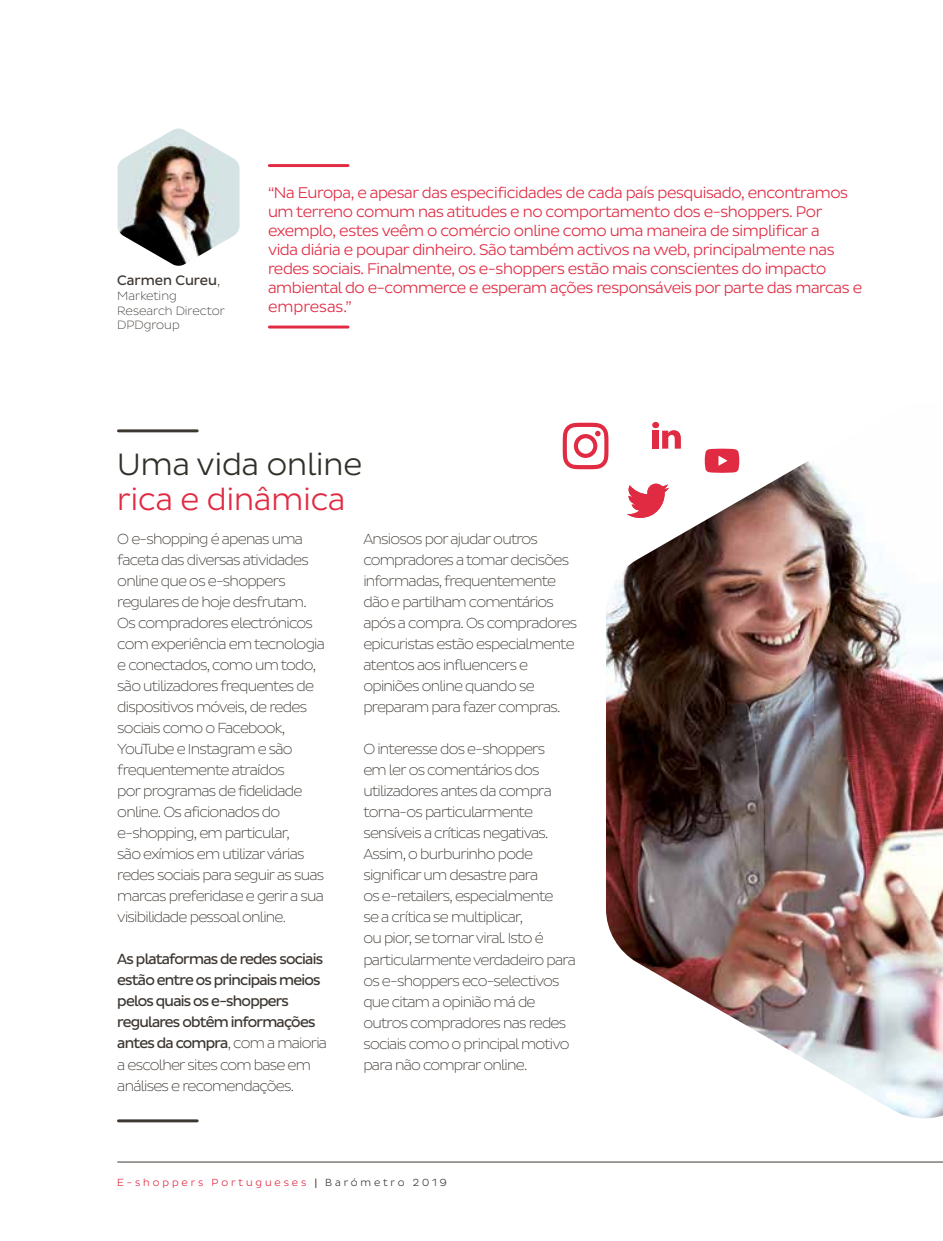
<style>
.page{position:relative;width:943px;height:1241px;background:#fff}
.page>*{position:absolute;margin:0;border:0;box-sizing:border-box;transform-origin:0 0}
.t1{font:31.5px "Pluto Sans DPD Light";color:#313029}
.t2{font:31.5px "Pluto Sans DPD Light";color:#e02b43}
.t3{font:15.75px/18.9px "Pluto Sans DPD Light";letter-spacing:-.025em;color:#e02b43}
.t4{font:300 14.88px/21px "Pluto Sans DPD Extra";letter-spacing:-.05em;color:#3d3732}
.t5{font:14.88px/21px "Pluto Sans DPD Regular";letter-spacing:-.05em;color:#3d3732}
.t6{font:14px "Pluto Sans DPD Regular";color:#3d3732}
.t7{font:300 12.25px/14.7px "Pluto Sans DPD Extra";color:#3d3732}
.t8{font:10.5px "Pluto Sans DPD Light";letter-spacing:.275em;color:#e02b43}
.s1{font-family:"Pluto Sans DPD Extra";font-weight:300}
.s2{font-family:"Pluto Sans DPD Regular";color:#3d3732}
.s3{color:#3d3732}
</style>
<div class="page">
<img style="left:606px;top:422px;width:337px;height:697px">
<hr style="left:269px;top:164px;width:79px;height:3px;background:#e02b43">
<hr style="left:269px;top:325px;width:79px;height:3px;background:#e02b43">
<svg style="left:627px;top:483px;width:42px;height:35px"></svg>
<svg style="left:662px;top:430px;width:19px;height:18px"></svg>
<div style="left:652px;top:422px;width:7px;height:6px;background:#e02b43;border-radius:50%"></div>
<div style="left:652px;top:430px;width:6px;height:18px;background:#e02b43"></div>
<svg style="left:562px;top:422px;width:46px;height:47px"></svg>
<svg style="left:704px;top:448px;width:35px;height:24px"></svg>
<hr style="left:117px;top:1161px;width:826px;height:1px;background:#3d3732">
<hr style="left:118px;top:429px;width:79px;height:3px;background:#3d3732">
<hr style="left:118px;top:1119px;width:79px;height:3px;background:#3d3732">
<img style="left:117px;top:128px;width:122px;height:138px">
<p class="t6" style="left:117px;top:272px;width:104px">Carmen Cureu<span class="s1">,</span></p>
<p class="t7" style="left:117px;top:288px;width:109px">Marketing<br>Research Director<br>DPDgroup</p>
<p class="t3" style="left:268px;top:183px;width:595px">“Na Europa, e apesar das especificidades de cada país pesquisado, encontramos um terreno comum nas atitudes e no comportamento dos e-shoppers. Por exemplo, estes veêm o comércio online como uma maneira de simplificar a<br>vida diária e poupar dinheiro. São também activos na web, principalmente nas redes sociais. Finalmente, os e-shoppers estão mais conscientes do impacto ambiental do e-commerce e esperam ações responsáveis por parte das marcas e empresas.”</p>
<h1 class="t1" style="left:117px;top:446px;width:247px">Uma vida online</h1>
<h1 class="t2" style="left:117px;top:481px;width:230px">rica e dinâmica</h1>
<p class="t4" style="left:117px;top:528px;width:209px">O e-shopping é apenas uma faceta das diversas atividades online que os e-shoppers regulares de hoje desfrutam.<br>Os compradores electrónicos com experiência em tecnologia e conectados, como um todo, são utilizadores frequentes de dispositivos móveis, de redes sociais como o Facebook,<br>YouTube e Instagram e são frequentemente atraídos<br>por programas de fidelidade online. Os aficionados do e-shopping, em particular,<br>são exímios em utilizar várias redes sociais para seguir as suas marcas preferidase e gerir a sua visibilidade pessoal online.</p>
<p class="t5" style="left:117px;top:948px;width:211px">As plataformas de redes sociais estão entre os principais meios pelos quais os e-shoppers regulares obtêm informações antes da compra<span class="s1">, com a maioria</span></p>
<p class="t4" style="left:117px;top:1053px;width:195px">a escolher sites com base em análises e recomendações.</p>
<p class="t4" style="left:363px;top:528px;width:215px">Ansiosos por ajudar outros compradores a tomar decisões informadas, frequentemente dão e partilham comentários após a compra. Os compradores epicuristas estão especialmente atentos aos influencers e opiniões online quando se preparam para fazer compras.</p>
<p class="t4" style="left:363px;top:738px;width:214px">O interesse dos e-shoppers<br>em ler os comentários dos utilizadores antes da compra torna-os particularmente sensíveis a críticas negativas.<br>Assim, o burburinho pode significar um desastre para<br>os e-retailers, especialmente<br>se a crítica se multiplicar,<br>ou pior, se tornar viral. Isto é particularmente verdadeiro para os e-shoppers eco-selectivos que citam a opinião má de outros compradores nas redes sociais como o principal motivo para não comprar online.</p>
<p class="t8" style="left:117px;top:1176px;width:331px">E-shoppers Portugueses <span class="s2">|</span> <span class="s3">Barómetro 2019</span></p>
</div>
